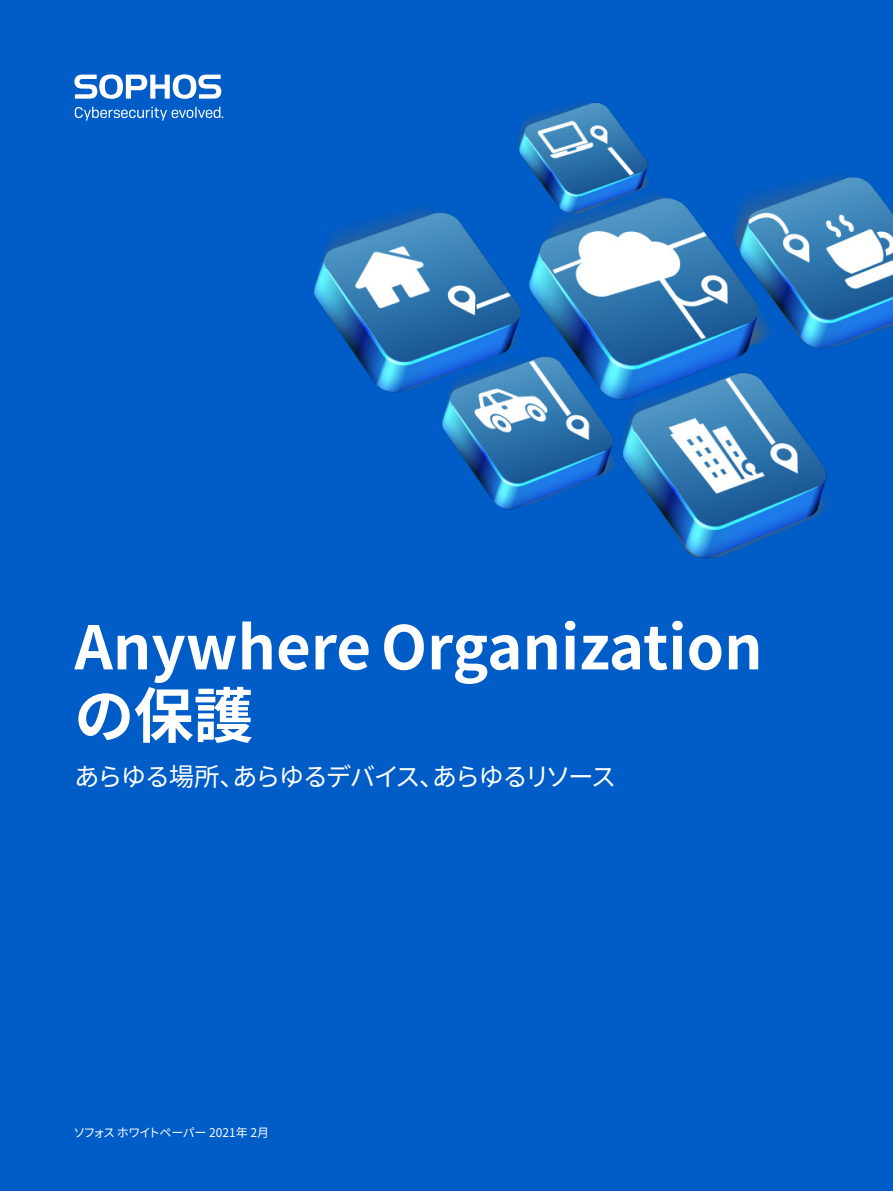
<style>
.page{position:relative;width:893px;height:1191px;background:#005cc7}
.page>*{position:absolute;margin:0;border:0;box-sizing:border-box;transform-origin:0 0}
.t1{font:700 60px/68.2px "Noto Sans CJ Kjp";color:#fff}
.Intro_copy{font:25.5px "Noto Sans CJ Kjp";letter-spacing:-.075em;color:#fff}
.t2{font:12px "Noto Sans CJ Kjp";letter-spacing:-.05em;color:#fff}
</style>
<div class="page">
<img style="left:223px;top:102px;width:670px;height:456px">
<svg style="left:74px;top:74px;width:149px;height:47px"></svg>
<p class="t1" style="left:74px;top:614px;width:690px">Anywhere Organizationの保護</p>
<p class="Intro_copy" style="left:74px;top:762px;width:544px">あらゆる場所、あらゆるデバイス、あらゆるリソース</p>
<p class="t2" style="left:74px;top:1125px;width:197px">ソフォス ホワイトペーパー 2021年 2月</p>
</div>
